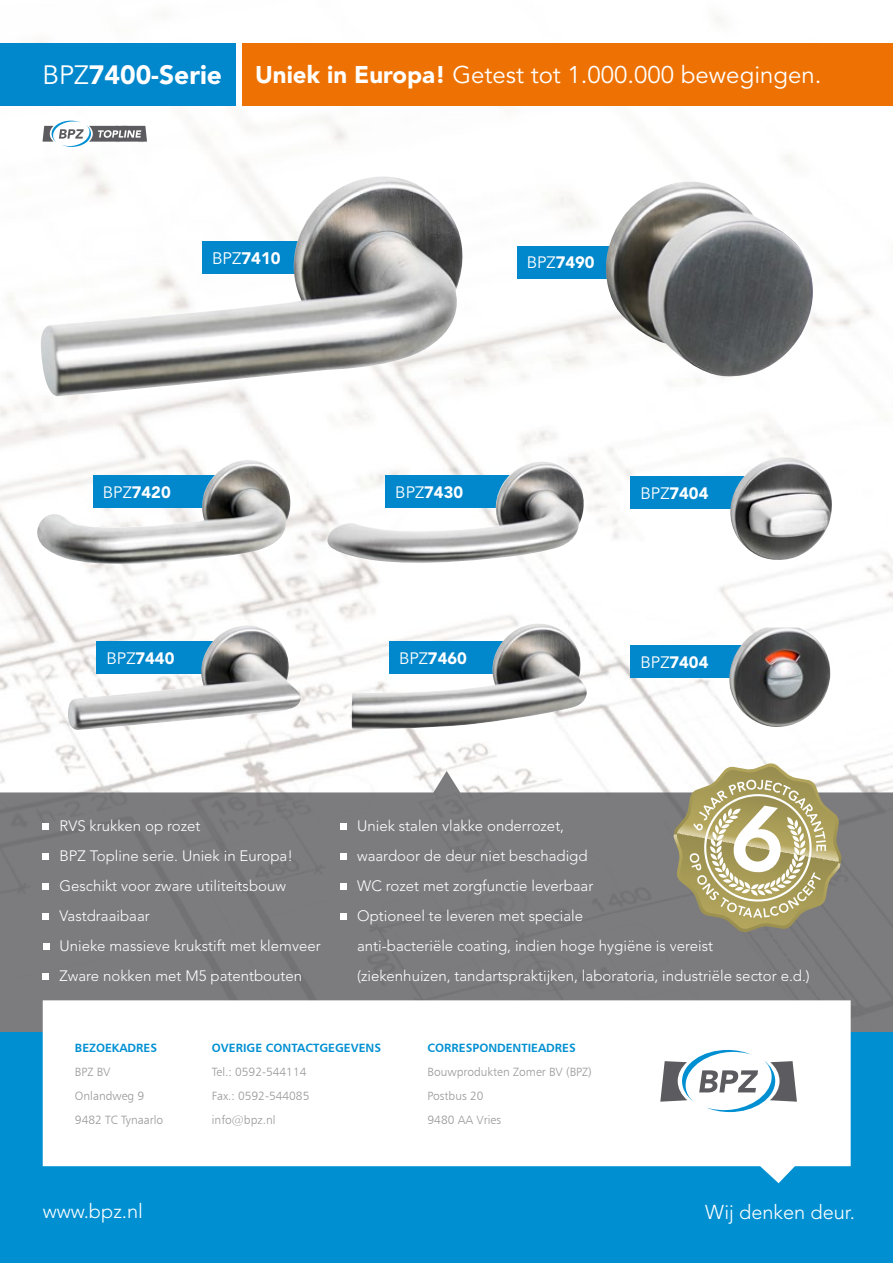
<style>
.page{position:relative;width:893px;height:1263px;background:#fff}
.page>*{position:absolute;margin:0;border:0;box-sizing:border-box;transform-origin:0 0}
.t1{font:900 26.4px "Avenir LT Std";color:#fff}
.t2{font:24px "Avenir LT Std";color:#fff}
.t3{font:300 19.95px "Avenir LT Std";color:#fff}
.t4{font:900 16.65px "Avenir LT Std";color:#fff}
.t5{font:900 16.5px "Avenir LT Std";color:#fff}
.t6{font:300 15px/30px "Avenir LT Std";color:#fff}
.t7{font:12px/24px "Humanist 777 BT Light B";color:#999}
.t8{font:12px "Humanist 777 BT Bold B";color:#0090d2}
.s1{font-weight:400}
.s2{font-weight:900}
</style>
<div class="page">
<img style="left:0;top:13px;width:893px;height:758px">
<svg style="left:0;top:771px;width:893px;height:261px;background:#858588"></svg>
<div style="left:0;top:43px;width:236px;height:62px;background:#0087cc"></div>
<div style="left:517px;top:246px;width:133px;height:32px;background:#0087cc"></div>
<div style="left:630px;top:477px;width:134px;height:32px;background:#0087cc"></div>
<div style="left:630px;top:645px;width:134px;height:32px;background:#0087cc"></div>
<img style="left:38px;top:176px;width:430px;height:220px">
<div style="left:0;top:1032px;width:893px;height:231px;background:#0090d2"></div>
<svg style="left:43px;top:1000px;width:808px;height:183px;fill:#fff"></svg>
<div style="left:43px;top:823px;width:6px;height:7px;background:#fff"></div>
<div style="left:43px;top:853px;width:6px;height:7px;background:#fff"></div>
<div style="left:43px;top:883px;width:6px;height:7px;background:#fff"></div>
<div style="left:43px;top:913px;width:6px;height:7px;background:#fff"></div>
<div style="left:43px;top:943px;width:7px;height:7px;background:#fff"></div>
<div style="left:43px;top:973px;width:6px;height:7px;background:#fff"></div>
<div style="left:340px;top:823px;width:7px;height:7px;background:#fff"></div>
<div style="left:340px;top:853px;width:7px;height:7px;background:#fff"></div>
<div style="left:340px;top:883px;width:7px;height:7px;background:#fff"></div>
<div style="left:340px;top:913px;width:7px;height:7px;background:#fff"></div>
<svg style="left:674px;top:763px;width:168px;height:169px"></svg>
<div style="left:242px;top:43px;width:651px;height:62px;background:#ee7203"></div>
<img style="left:32px;top:460px;width:261px;height:104px">
<img style="left:67px;top:625px;width:235px;height:105px">
<img style="left:325px;top:461px;width:261px;height:107px">
<img style="left:588px;top:182px;width:238px;height:197px">
<img style="left:729px;top:457px;width:111px;height:111px">
<img style="left:728px;top:627px;width:104px;height:112px">
<img style="left:352px;top:623px;width:236px;height:107px">
<svg style="left:43px;top:121px;width:104px;height:26px"></svg>
<svg style="left:660px;top:1050px;width:137px;height:62px;background:#c2ccd2"></svg>
<h1 class="t1" style="left:43px;top:59px;width:181px"><span class="s1">BPZ</span>7400-Serie</h1>
<h2 class="t2" style="left:255px;top:61px;width:568px"><span class="s2">Uniek in Europa!</span> Getest tot 1.000.000 bewegingen.</h2>
<p class="t4" style="left:212px;top:248px;width:70px"><span class="s1">BPZ</span>7410</p>
<p class="t5" style="left:527px;top:253px;width:69px"><span class="s1">BPZ</span>7490</p>
<p class="t5" style="left:103px;top:482px;width:69px"><span class="s1">BPZ</span>7420</p>
<p class="t5" style="left:395px;top:482px;width:69px"><span class="s1">BPZ</span>7430</p>
<p class="t5" style="left:107px;top:648px;width:69px"><span class="s1">BPZ</span>7440</p>
<p class="t5" style="left:399px;top:648px;width:69px"><span class="s1">BPZ</span>7460</p>
<p class="t5" style="left:641px;top:483px;width:69px"><span class="s1">BPZ</span>7404</p>
<p class="t5" style="left:641px;top:652px;width:69px"><span class="s1">BPZ</span>7404</p>
<p class="t6" style="left:60px;top:811px;width:263px">RVS krukken op rozet<br>BPZ Topline serie. Uniek in Europa!<br>Geschikt voor zware utiliteitsbouw<br>Vastdraaibaar<br>Unieke massieve krukstift met klemveer<br>Zware nokken met M5 patentbouten</p>
<p class="t6" style="left:357px;top:811px;width:454px">Uniek stalen vlakke onderrozet,<br>waardoor de deur niet beschadigd<br>WC rozet met zorgfunctie leverbaar<br>Optioneel te leveren met speciale<br>anti-bacteriële coating, indien hoge hygiëne is vereist (ziekenhuizen, tandartspraktijken, laboratoria, industriële sector e.d.)</p>
<p class="t8" style="left:75px;top:1040px;width:84px">BEZOEKADRES</p>
<p class="t7" style="left:75px;top:1060px;width:90px">BPZ BV<br>Onlandweg 9<br>9482 TC Tynaarlo</p>
<p class="t8" style="left:212px;top:1040px;width:171px">OVERIGE CONTACTGEGEVENS</p>
<p class="t7" style="left:212px;top:1060px;width:99px">Tel.: 0592-544114<br>Fax.: 0592-544085 info@bpz.nl</p>
<p class="t8" style="left:428px;top:1040px;width:150px">CORRESPONDENTIEADRES</p>
<p class="t7" style="left:428px;top:1060px;width:166px">Bouwprodukten Zomer BV (BPZ)<br>Postbus 20<br>9480 AA Vries</p>
<h3 class="t3" style="left:43px;top:1199px;width:102px">www.bpz.nl</h3>
<h3 class="t3" style="left:705px;top:1200px;width:151px">Wij denken deur.</h3>
</div>
